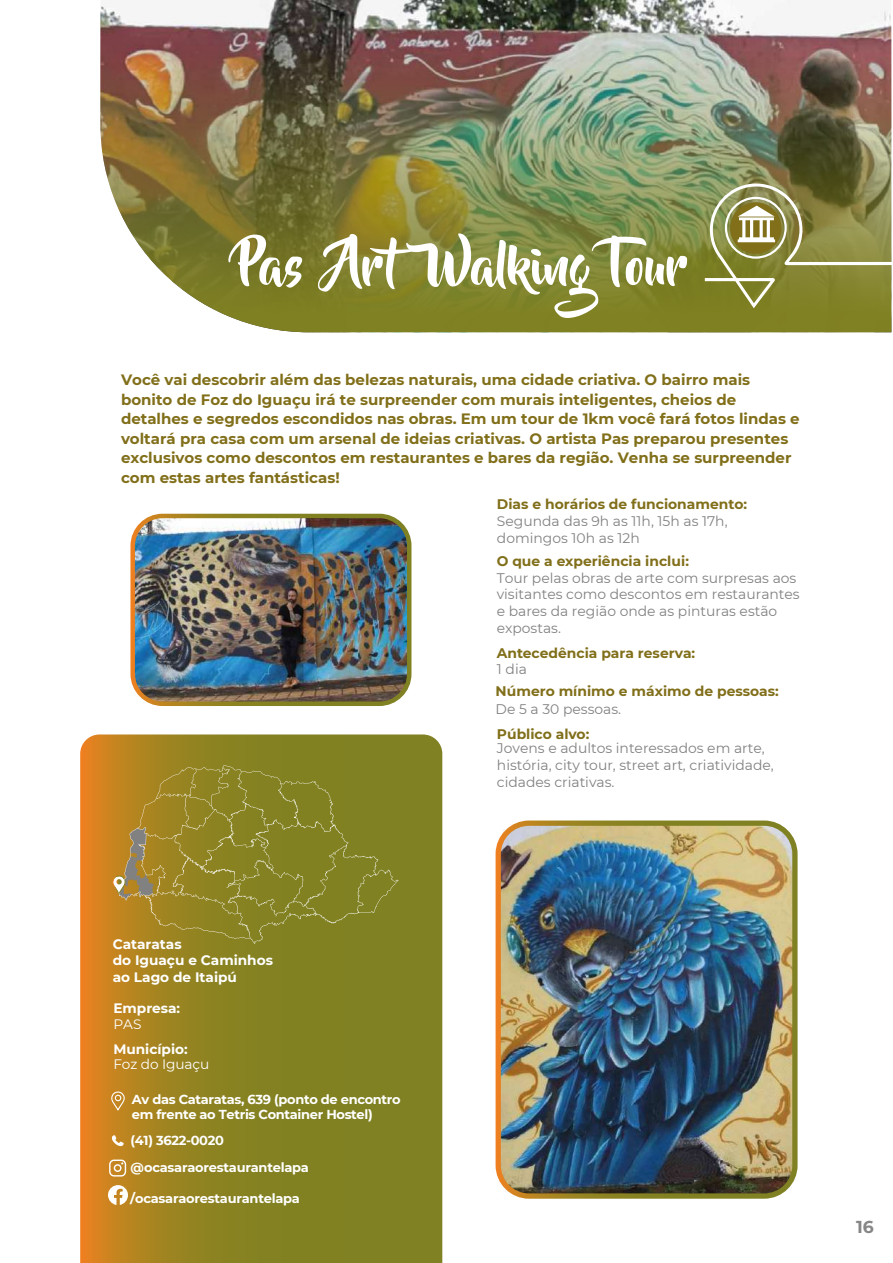
<style>
.page{position:relative;width:893px;height:1263px;background:#fff}
.page>*{position:absolute;margin:0;border:0;box-sizing:border-box;transform-origin:0 0}
.t1{font:51px "Beyond The Mountains";color:#fff}
.t2{font:700 17.25px "Montserrat";color:#878787}
.t3{font:700 15px/19.5px "Montserrat";color:#816f1a}
.t4{font:13.95px/16.6px "Montserrat";color:#818181}
.t5{font:700 13.95px "Montserrat";color:#816f1a}
.t6{font:700 13.65px/16.5px "Montserrat";color:#fff}
.t7{font:13.65px "Montserrat";letter-spacing:-.005em;color:#fff}
.t8{font:700 13.05px/15.6px "Montserrat";letter-spacing:-.025em;color:#fff}
</style>
<div class="page">
<img style="left:100px;top:0;width:791px;height:332px">
<svg style="left:80px;top:734px;width:362px;height:529px;background:#958222"></svg>
<svg style="left:705px;top:181px;width:186px;height:127px;background:#908f4d"></svg>
<img style="left:502px;top:826px;width:290px;height:367px">
<div style="left:496px;top:820px;width:302px;height:379px;border:5px solid #fff;border-radius:31px"></div>
<svg style="left:112px;top:1135px;width:12px;height:11px"></svg>
<svg style="left:109px;top:1159px;width:17px;height:17px"></svg>
<svg style="left:108px;top:1185px;width:20px;height:20px"></svg>
<svg style="left:111px;top:1090px;width:14px;height:22px"></svg>
<svg style="left:112px;top:827px;width:6px;height:73px"></svg>
<svg style="left:118px;top:765px;width:280px;height:179px;background:#908529"></svg>
<img style="left:135px;top:519px;width:274px;height:182px">
<div style="left:130px;top:514px;width:281px;height:192px;border:4px solid #fff;border-radius:30px"></div>
<h1 class="t1" style="left:238px;top:237px;width:451px">Pas ArtWalking Tour</h1>
<p class="t3" style="left:121px;top:369px;width:680px">Você vai descobrir além das belezas naturais, uma cidade criativa. O bairro mais bonito de Foz do Iguaçu irá te surpreender com murais inteligentes, cheios de detalhes e segredos escondidos nas obras. Em um tour de 1km você fará fotos lindas e voltará pra casa com um arsenal de ideias criativas. O artista Pas preparou presentes exclusivos como descontos em restaurantes e bares da região. Venha se surpreender com estas artes fantásticas!</p>
<p class="t4" style="left:497px;top:513px;width:232px">Segunda das 9h as 11h, 15h as 17h, domingos 10h as 12h</p>
<p class="t5" style="left:497px;top:551px;width:194px">O que a experiência inclui:</p>
<p class="t5" style="left:497px;top:494px;width:252px">Dias e horários de funcionamento:</p>
<p class="t4" style="left:497px;top:569px;width:305px">Tour pelas obras de arte com surpresas aos visitantes como descontos em restaurantes e bares da região onde as pinturas estão expostas.</p>
<p class="t5" style="left:497px;top:643px;width:200px">Antecedência para reserva:</p>
<p class="t4" style="left:497px;top:660px;width:31px">1 dia</p>
<p class="t5" style="left:496px;top:681px;width:285px">Número mínimo e máximo de pessoas:</p>
<p class="t4" style="left:496px;top:700px;width:127px">De 5 a 30 pessoas.</p>
<p class="t5" style="left:497px;top:724px;width:94px">Público alvo:</p>
<p class="t4" style="left:497px;top:740px;width:278px">Jovens e adultos interessados em arte, história, city tour, street art, criatividade, cidades criativas.</p>
<p class="t6" style="left:113px;top:935px;width:162px">Cataratas<br>do Iguaçu e Caminhos ao Lago de Itaipú</p>
<p class="t6" style="left:113px;top:999px;width:68px">Empresa:</p>
<p class="t7" style="left:113px;top:1014px;width:30px">PAS</p>
<p class="t6" style="left:113px;top:1040px;width:76px">Município:</p>
<p class="t7" style="left:113px;top:1055px;width:97px">Foz do Iguaçu</p>
<p class="t8" style="left:132px;top:1090px;width:270px">Av das Cataratas, 639 (ponto de encontro em frente ao Tetris Container Hostel)</p>
<p class="t8" style="left:131px;top:1132px;width:95px">(41) 3622-0020</p>
<p class="t8" style="left:131px;top:1159px;width:180px">@ocasaraorestaurantelapa</p>
<p class="t8" style="left:130px;top:1189px;width:171px">/ocasaraorestaurantelapa</p>
<p class="t2" style="left:856px;top:1215px;width:19px">16</p>
</div>
